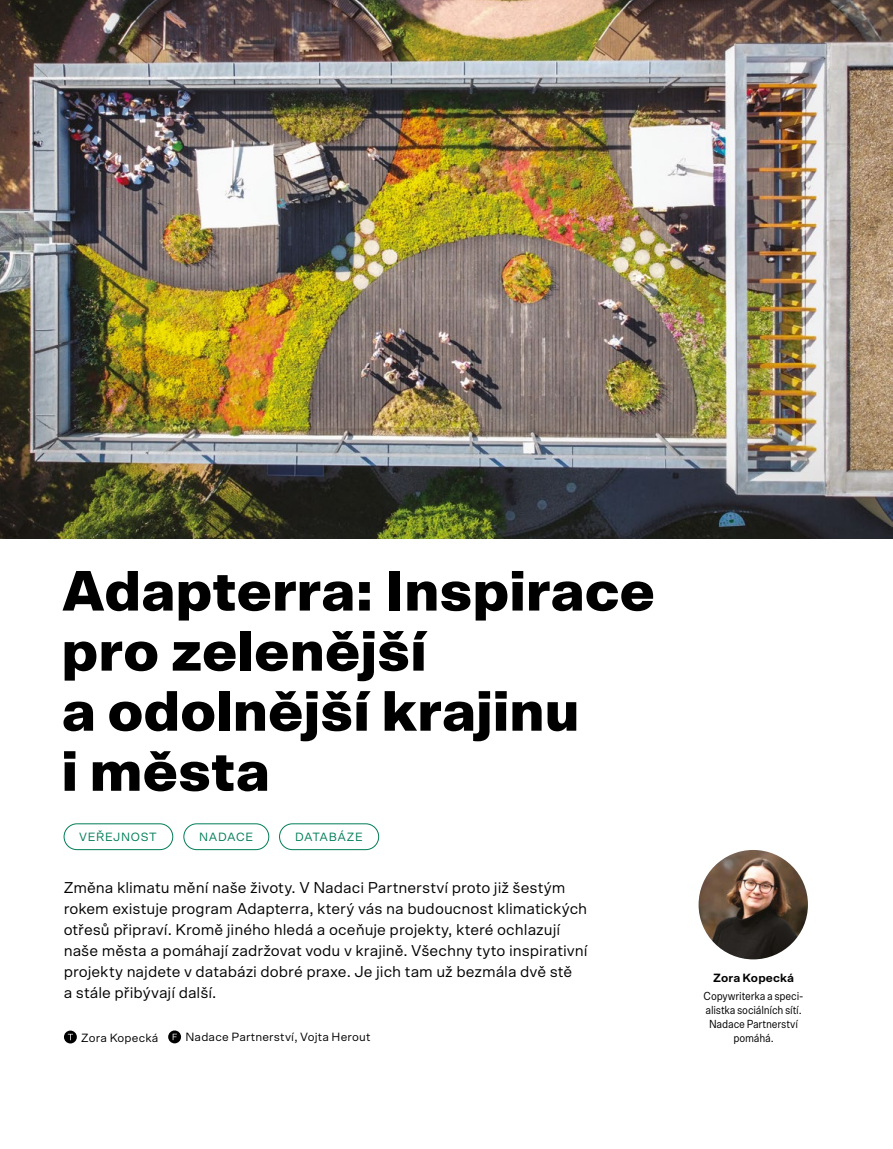
<style>
.page{position:relative;width:893px;height:1149px;background:#fff}
.page>*{position:absolute;margin:0;border:0;box-sizing:border-box;transform-origin:0 0}
.t1{font:900 57px/60px "Scto Grotesk A";letter-spacing:.005em;color:#000}
.t2{font:15.75px/21px "Scto Grotesk A";color:#000}
.t3{font:12px "Scto Grotesk A";letter-spacing:.015em;color:#000}
.t4{font:12px "Scto Grotesk A";letter-spacing:.045em;color:#007c57}
.t5{font:700 12px "Scto Grotesk A";letter-spacing:.01em;color:#000}
.t6{font:11.7px/13.8px "Scto Grotesk B";letter-spacing:-.015em;color:#000;text-align:center}
</style>
<div class="page">
<svg style="left:64px;top:1030px;width:13px;height:13px"></svg>
<svg style="left:68px;top:1033px;width:5px;height:6px"></svg>
<img style="left:0;top:0;width:893px;height:538px">
<img style="left:699px;top:849px;width:109px;height:110px;border-radius:55px">
<svg style="left:168px;top:1030px;width:13px;height:13px"></svg>
<svg style="left:173px;top:1033px;width:4px;height:6px"></svg>
<div style="left:279px;top:823px;width:100px;height:26px;border:1px solid #007c57;border-radius:13px"></div>
<div style="left:183px;top:823px;width:86px;height:26px;border:1px solid #007c57;border-radius:13px"></div>
<div style="left:64px;top:823px;width:109px;height:26px;border:1px solid #007c57;border-radius:13px"></div>
<h1 class="t1" style="left:62px;top:560px;width:595px">Adapterra: Inspirace pro zelenější<br>a odolnější krajinu<br>i města</h1>
<p class="t4" style="left:79px;top:829px;width:79px">VEŘEJNOST</p>
<p class="t4" style="left:199px;top:829px;width:55px">NADACE</p>
<p class="t4" style="left:295px;top:829px;width:69px">DATABÁZE</p>
<p class="t2" style="left:64px;top:876px;width:525px">Změna klimatu mění naše životy. V Nadaci Partnerství proto již šestým rokem existuje program Adapterra, který vás na budoucnost klimatických otřesů připraví. Kromě jiného hledá a oceňuje projekty, které ochlazují naše města a pomáhají zadržovat vodu v krajině. Všechny tyto inspirativní projekty najdete v databázi dobré praxe. Je jich tam už bezmála dvě stě<br>a stále přibývají další.</p>
<p class="t5" style="left:713px;top:970px;width:83px">Zora Kopecká</p>
<p class="t6" style="left:704px;top:988px;width:101px">Copywriterka a speci&shy;alistka sociálních sítí.<br>Nadace Partnerství</p>
<p class="t3" style="left:81px;top:1029px;width:79px">Zora Kopecká</p>
<p class="t3" style="left:185px;top:1029px;width:186px">Nadace Partnerství, Vojta Herout</p>
<p class="t6" style="left:733px;top:1030px;width:42px">pomáhá.</p>
</div>
